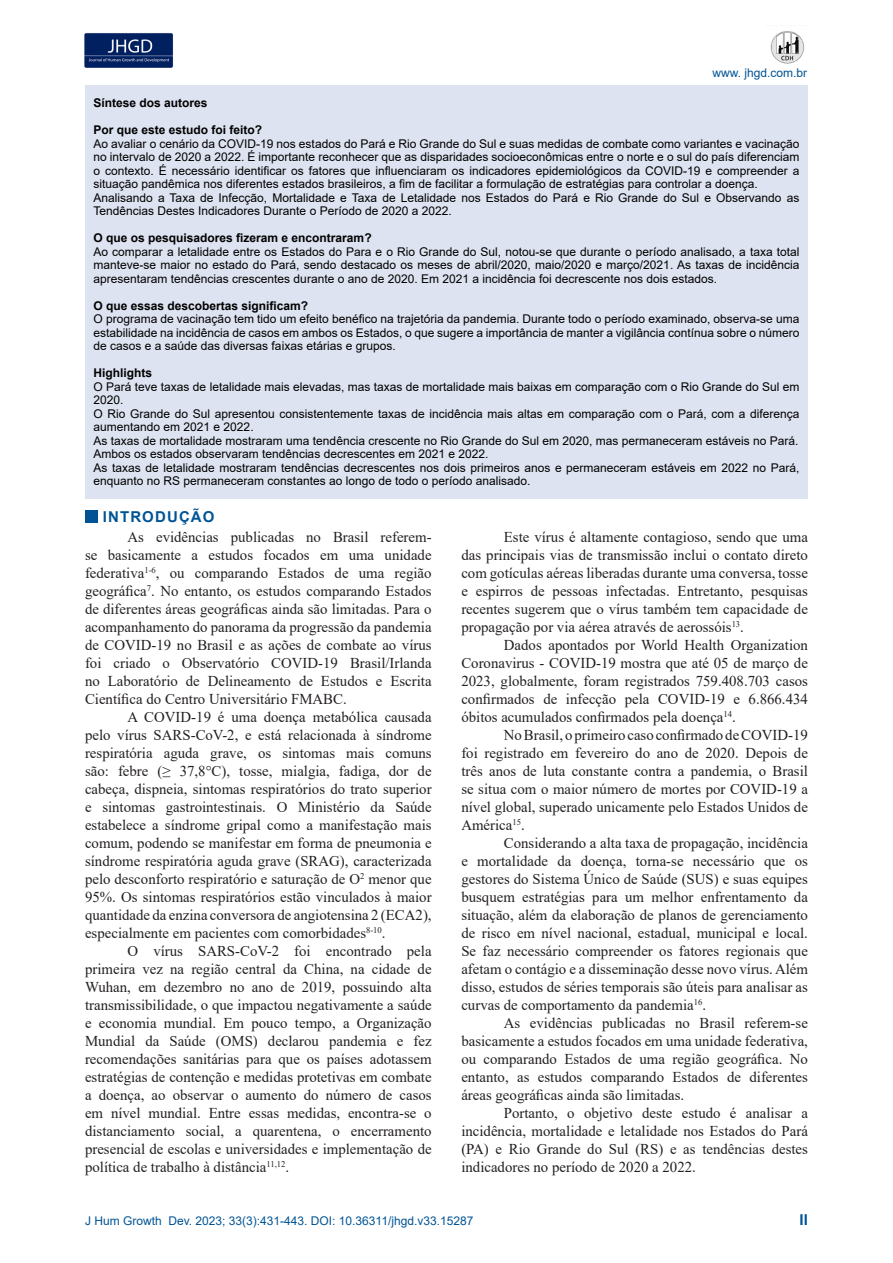
<style>
.page{position:relative;width:893px;height:1263px;background:#fff}
.page>*{position:absolute;margin:0;border:0;box-sizing:border-box;transform-origin:0 0}
.t1{font:15px/18px "Times New Roman";color:#231f20;text-align:justify}
.t2{font:700 15px "Arial";letter-spacing:.075em;color:#005495}
.t3{font:12px/13.5px "Arial";color:#000}
.t4{font:700 12px "Arial";color:#000}
.t5{font:12px "Arial";color:#005495}
</style>
<div class="page">
<img style="left:84px;top:33px;width:89px;height:35px">
<img style="left:770px;top:31px;width:35px;height:33px">
<div style="left:85px;top:510px;width:12px;height:12px;background:#005495"></div>
<div style="left:85px;top:85px;width:723px;height:414px;background:#dde3f0"></div>
<p class="t5" style="left:712px;top:64px;width:96px">www. jhgd.com.br</p>
<p class="t4" style="left:94px;top:95px;width:116px">Síntese dos autores</p>
<p class="t4" style="left:94px;top:122px;width:170px">Por que este estudo foi feito?</p>
<p class="t3" style="left:94px;top:137px;width:707px;text-align:justify">Ao avaliar o cenário da COVID-19 nos estados do Pará e Rio Grande do Sul e suas medidas de combate como variantes e vacinação no intervalo de 2020 a 2022. É importante reconhecer que as disparidades socioeconômicas entre o norte e o sul do país diferenciam o contexto. É necessário identificar os fatores que influenciaram os indicadores epidemiológicos da COVID-19 e compreender a situação pandêmica nos diferentes estados brasileiros, a fim de facilitar a formulação de estratégias para controlar a doença.</p>
<p class="t3" style="left:94px;top:191px;width:707px">Analisando a Taxa de Infecção, Mortalidade e Taxa de Letalidade nos Estados do Pará e Rio Grande do Sul e Observando as<br>Tendências Destes Indicadores Durante o Período de 2020 a 2022.</p>
<p class="t4" style="left:94px;top:230px;width:280px">O que os pesquisadores fizeram e encontraram?</p>
<p class="t3" style="left:94px;top:245px;width:707px;text-align:justify">Ao comparar a letalidade entre os Estados do Para e o Rio Grande do Sul, notou-se que durante o período analisado, a taxa total manteve-se maior no estado do Pará, sendo destacado os meses de abril/2020, maio/2020 e março/2021. As taxas de incidência apresentaram tendências crescentes durante o ano de 2020. Em 2021 a incidência foi decrescente nos dois estados.</p>
<p class="t4" style="left:94px;top:297px;width:216px">O que essas descobertas significam?</p>
<p class="t3" style="left:94px;top:312px;width:707px;text-align:justify">O programa de vacinação tem tido um efeito benéfico na trajetória da pandemia. Durante todo o período examinado, observa-se uma estabilidade na incidência de casos em ambos os Estados, o que sugere a importância de manter a vigilância contínua sobre o número de casos e a saúde das diversas faixas etárias e grupos.</p>
<p class="t4" style="left:94px;top:365px;width:60px">Highlights</p>
<p class="t3" style="left:94px;top:380px;width:707px">O Pará teve taxas de letalidade mais elevadas, mas taxas de mortalidade mais baixas em comparação com o Rio Grande do Sul em<br>2020.</p>
<p class="t3" style="left:94px;top:407px;width:707px">O Rio Grande do Sul apresentou consistentemente taxas de incidência mais altas em comparação com o Pará, com a diferença aumentando em 2021 e 2022.</p>
<p class="t3" style="left:94px;top:434px;width:706px">As taxas de mortalidade mostraram uma tendência crescente no Rio Grande do Sul em 2020, mas permaneceram estáveis no Pará.</p>
<p class="t3" style="left:94px;top:447px;width:396px">Ambos os estados observaram tendências decrescentes em 2021 e 2022.</p>
<p class="t3" style="left:94px;top:461px;width:707px">As taxas de letalidade mostraram tendências decrescentes nos dois primeiros anos e permaneceram estáveis em 2022 no Pará, enquanto no RS permaneceram constantes ao longo de todo o período analisado.</p>
<p class="t2" style="left:103px;top:506px;width:113px">INTRODUÇÃO</p>
<p class="t1" style="left:85px;top:527px;width:348px;text-indent:43px">As evidências publicadas no Brasil referem&shy;se basicamente a estudos focados em uma unidade federativa<sup>1-6</sup>, ou comparando Estados de uma região geográfica<sup>7</sup>. No entanto, os estudos comparando Estados de diferentes áreas geográficas ainda são limitadas. Para o acompanhamento do panorama da progressão da pandemia de COVID-19 no Brasil e as ações de combate ao vírus foi criado o Observatório COVID-19 Brasil/Irlanda no Laboratório de Delineamento de Estudos e Escrita Científica do Centro Universitário FMABC.</p>
<p class="t1" style="left:85px;top:707px;width:348px;text-indent:43px">A COVID-19 é uma doença metabólica causada pelo vírus SARS-CoV-2, e está relacionada à síndrome respiratória aguda grave, os sintomas mais comuns são: febre (≥ 37,8°C), tosse, mialgia, fadiga, dor de cabeça, dispneia, sintomas respiratórios do trato superior e sintomas gastrointestinais. O Ministério da Saúde estabelece a síndrome gripal como a manifestação mais comum, podendo se manifestar em forma de pneumonia e síndrome respiratória aguda grave (SRAG), caracterizada pelo desconforto respiratório e saturação de O<sup>2</sup> menor que 95%. Os sintomas respiratórios estão vinculados à maior quantidade da enzina conversora de angiotensina 2 (ECA2), especialmente em pacientes com comorbidades<sup>8-10</sup>.</p>
<p class="t1" style="left:85px;top:941px;width:348px;text-indent:43px">O vírus SARS-CoV-2 foi encontrado pela primeira vez na região central da China, na cidade de Wuhan, em dezembro no ano de 2019, possuindo alta transmissibilidade, o que impactou negativamente a saúde e economia mundial. Em pouco tempo, a Organização Mundial da Saúde (OMS) declarou pandemia e fez recomendações sanitárias para que os países adotassem estratégias de contenção e medidas protetivas em combate a doença, ao observar o aumento do número de casos em nível mundial. Entre essas medidas, encontra-se o distanciamento social, a quarentena, o encerramento presencial de escolas e universidades e implementação de política de trabalho à distância<sup>11,12</sup>.</p>
<p class="t1" style="left:461px;top:527px;width:348px;text-indent:43px">Este vírus é altamente contagioso, sendo que uma das principais vias de transmissão inclui o contato direto com gotículas aéreas liberadas durante uma conversa, tosse e espirros de pessoas infectadas. Entretanto, pesquisas recentes sugerem que o vírus também tem capacidade de propagação por via aérea através de aerossóis<sup>13</sup>.</p>
<p class="t1" style="left:461px;top:635px;width:348px;text-indent:43px">Dados apontados por World Health Organization Coronavirus - COVID-19 mostra que até 05 de março de 2023, globalmente, foram registrados 759.408.703 casos confirmados de infecção pela COVID-19 e 6.866.434 óbitos acumulados confirmados pela doença<sup>14</sup>.</p>
<p class="t1" style="left:461px;top:725px;width:348px;text-indent:43px">No Brasil, o primeiro caso confirmado de COVID-19 foi registrado em fevereiro do ano de 2020. Depois de três anos de luta constante contra a pandemia, o Brasil se situa com o maior número de mortes por COVID-19 a nível global, superado unicamente pelo Estados Unidos de América<sup>15</sup>.</p>
<p class="t1" style="left:461px;top:833px;width:348px;text-indent:43px">Considerando a alta taxa de propagação, incidência e mortalidade da doença, torna-se necessário que os gestores do Sistema Único de Saúde (SUS) e suas equipes busquem estratégias para um melhor enfrentamento da situação, além da elaboração de planos de gerenciamento de risco em nível nacional, estadual, municipal e local.<br>Se faz necessário compreender os fatores regionais que afetam o contágio e a disseminação desse novo vírus. Além disso, estudos de séries temporais são úteis para analisar as curvas de comportamento da pandemia<sup>16</sup>.</p>
<p class="t1" style="left:461px;top:1013px;width:348px;text-indent:43px">As evidências publicadas no Brasil referem-se basicamente a estudos focados em uma unidade federativa, ou comparando Estados de uma região geográfica. No entanto, as estudos comparando Estados de diferentes áreas geográficas ainda são limitadas.</p>
<p class="t1" style="left:461px;top:1103px;width:348px;text-indent:43px">Portanto, o objetivo deste estudo é analisar a incidência, mortalidade e letalidade nos Estados do Pará (PA) e Rio Grande do Sul (RS) e as tendências destes indicadores no período de 2020 a 2022.</p>
<p class="t5" style="left:85px;top:1212px;width:390px">J Hum Growth Dev. 2023; 33(3):431-443. DOI: 10.36311/jhgd.v33.15287</p>
<p class="t2" style="left:800px;top:1209px;width:10px">II</p>
</div>
